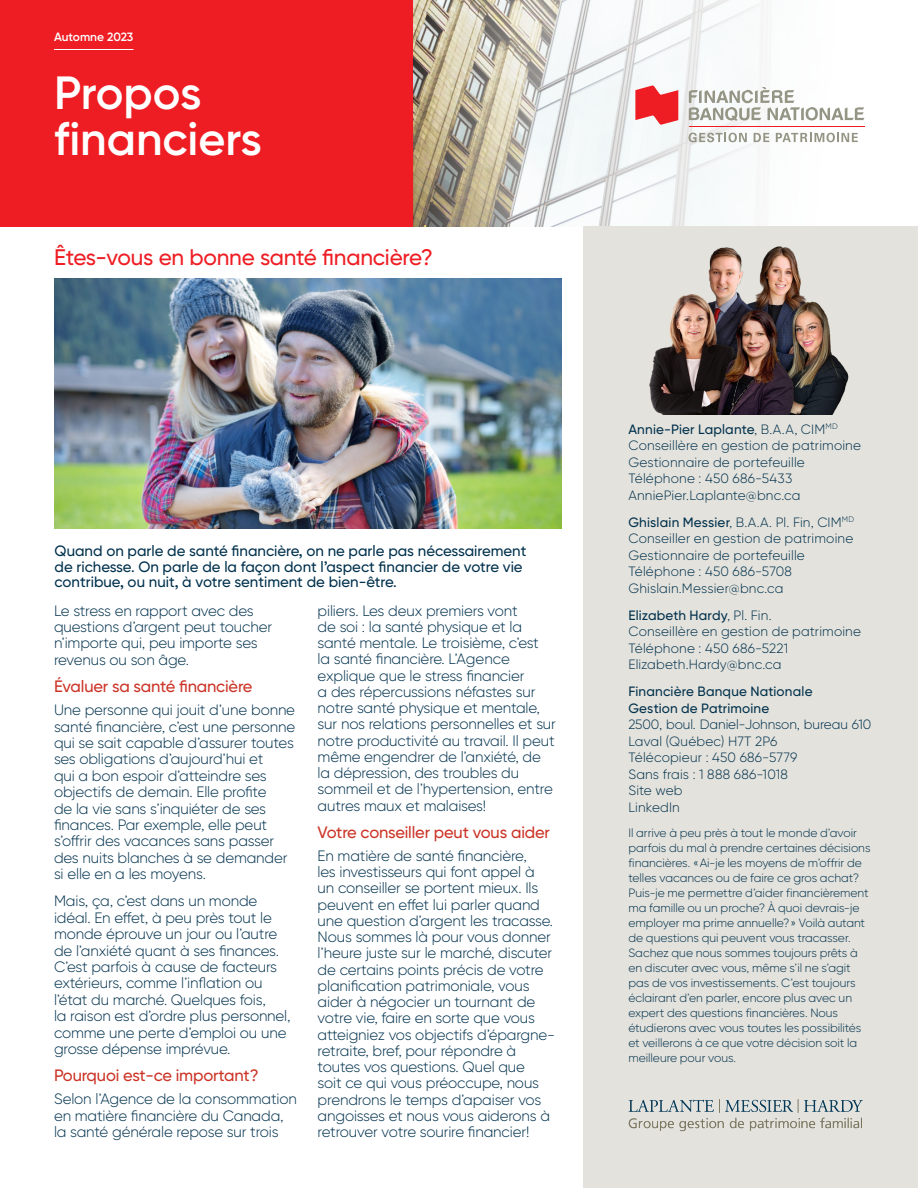
<style>
.page{position:relative;width:918px;height:1188px;background:#fff}
.page>*{position:absolute;margin:0;border:0;box-sizing:border-box;transform-origin:0 0}
.t1{font:600 46.5px/46.5px "Gilroy BN";color:#fff}
.t2{font:500 22.5px "Gilroy BN";letter-spacing:-.01em;color:#ee1d23}
.t3{font:500 16.5px "Gilroy BN";letter-spacing:-.01em;color:#cc3427}
.t4{font:300 15px/16.2px "Gilroy BN";letter-spacing:-.01em;color:#00314d}
.t5{font:500 15px/15.8px "Gilroy BN";color:#00314d}
.FEU-_3__Title_1{font:300 13.5px "Gilroy BN";letter-spacing:.01em;color:#00314d}
.FEU-_3__Title_1-2{font:500 13.5px/16.5px "Gilroy BN";letter-spacing:.015em;color:#00314d}
.FEU-_3__Title_1-3{font:300 12px/15px "Gilroy BN";letter-spacing:-.005em;color:#00314d}
.t6{font:600 12px "Gilroy BN";letter-spacing:-.005em;color:#fff}
.s1{font-weight:300}
.s2{font-weight:500}
</style>
<div class="page">
<img style="left:55px;top:279px;width:507px;height:250px">
<div style="left:0;top:0;width:414px;height:226px;background:#ee1d23"></div>
<img style="left:414px;top:0;width:418px;height:226px">
<hr style="left:54px;top:49px;width:79px;height:1px;background:#fff">
<svg style="left:689px;top:87px;width:176px;height:34px"></svg>
<svg style="left:635px;top:86px;width:43px;height:39px"></svg>
<svg style="left:689px;top:133px;width:58px;height:9px"></svg>
<svg style="left:754px;top:133px;width:15px;height:9px"></svg>
<svg style="left:776px;top:133px;width:82px;height:9px"></svg>
<hr style="left:689px;top:126px;width:176px;height:1px;background:#ee1d23">
<div style="left:583px;top:226px;width:335px;height:962px;background:#e4e2dc"></div>
<img style="left:649px;top:246px;width:200px;height:169px">
<img style="left:628px;top:1099px;width:235px;height:33px">
<p class="t6" style="left:54px;top:30px;width:81px">Automne 2023</p>
<p class="t1" style="left:54px;top:69px;width:210px">Propos financiers</p>
<p class="t2" style="left:54px;top:243px;width:380px">Êtes-vous en bonne santé financière?</p>
<p class="t5" style="left:55px;top:543px;width:473px">Quand on parle de santé financière, on ne parle pas nécessairement de richesse. On parle de la façon dont l’aspect financier de votre vie contribue, ou nuit, à votre sentiment de bien-être.</p>
<p class="t4" style="left:54px;top:602px;width:220px">Le stress en rapport avec des questions d’argent peut toucher n’importe qui, peu importe ses revenus ou son âge.</p>
<p class="t3" style="left:54px;top:676px;width:200px">Évaluer sa santé financière</p>
<p class="t4" style="left:54px;top:702px;width:243px">Une personne qui jouit d’une bonne santé financière, c’est une personne qui se sait capable d’assurer toutes ses obligations d’aujourd’hui et<br>qui a bon espoir d’atteindre ses objectifs de demain. Elle profite<br>de la vie sans s’inquiéter de ses finances. Par exemple, elle peut s’offrir des vacances sans passer des nuits blanches à se demander si elle en a les moyens.</p>
<p class="t4" style="left:54px;top:893px;width:238px">Mais, ça, c’est dans un monde idéal. En effet, à peu près tout le monde éprouve un jour ou l’autre de l’anxiété quant à ses finances.<br>C’est parfois à cause de facteurs extérieurs, comme l’inflation ou l’état du marché. Quelques fois,<br>la raison est d’ordre plus personnel, comme une perte d’emploi ou une grosse dépense imprévue.</p>
<p class="t3" style="left:54px;top:1065px;width:206px">Pourquoi est-ce important?</p>
<p class="t4" style="left:54px;top:1091px;width:244px">Selon l’Agence de la consommation en matière financière du Canada, la santé générale repose sur trois</p>
<p class="t4" style="left:318px;top:602px;width:240px">piliers. Les deux premiers vont<br>de soi : la santé physique et la santé mentale. Le troisième, c’est<br>la santé financière. L’Agence explique que le stress financier<br>a des répercussions néfastes sur notre santé physique et mentale, sur nos relations personnelles et sur notre productivité au travail. Il peut même engendrer de l’anxiété, de la dépression, des troubles du sommeil et de l’hypertension, entre autres maux et malaises!</p>
<p class="t3" style="left:318px;top:822px;width:234px">Votre conseiller peut vous aider</p>
<p class="t4" style="left:318px;top:847px;width:239px">En matière de santé financière,<br>les investisseurs qui font appel à un conseiller se portent mieux. Ils peuvent en effet lui parler quand une question d’argent les tracasse.<br>Nous sommes là pour vous donner l’heure juste sur le marché, discuter de certains points précis de votre planification patrimoniale, vous aider à négocier un tournant de votre vie, faire en sorte que vous atteigniez vos objectifs d’épargne&shy;retraite, bref, pour répondre à toutes vos questions. Quel que<br>soit ce qui vous préoccupe, nous prendrons le temps d’apaiser vos angoisses et nous vous aiderons à retrouver votre sourire financier!</p>
<p class="FEU-_3__Title_1-2" style="left:628px;top:421px;width:211px">Annie-Pier Laplante<span class="s1">, B.A.A, CIM</span><sup>MD</sup></p>
<p class="FEU-_3__Title_1" style="left:628px;top:437px;width:234px">Conseillère en gestion de patrimoine</p>
<p class="FEU-_3__Title_1" style="left:628px;top:454px;width:178px">Gestionnaire de portefeuille</p>
<p class="FEU-_3__Title_1" style="left:628px;top:470px;width:165px">Téléphone : 450 686-5433</p>
<p class="FEU-_3__Title_1" style="left:628px;top:487px;width:174px">AnniePier.Laplante@bnc.ca</p>
<p class="FEU-_3__Title_1" style="left:628px;top:514px;width:227px"><span class="s2">Ghislain Messier</span>, B.A.A. Pl. Fin, CIM<sup>MD</sup></p>
<p class="FEU-_3__Title_1" style="left:628px;top:530px;width:226px">Conseiller en gestion de patrimoine</p>
<p class="FEU-_3__Title_1" style="left:628px;top:547px;width:178px">Gestionnaire de portefeuille</p>
<p class="FEU-_3__Title_1" style="left:628px;top:563px;width:165px">Téléphone : 450 686-5708</p>
<p class="FEU-_3__Title_1" style="left:628px;top:580px;width:157px">Ghislain.Messier@bnc.ca</p>
<p class="FEU-_3__Title_1-2" style="left:628px;top:607px;width:145px">Elizabeth Hardy<span class="s1">, Pl. Fin.</span></p>
<p class="FEU-_3__Title_1" style="left:628px;top:623px;width:234px">Conseillère en gestion de patrimoine</p>
<p class="FEU-_3__Title_1" style="left:628px;top:640px;width:161px">Téléphone : 450 686-5221</p>
<p class="FEU-_3__Title_1" style="left:628px;top:656px;width:155px">Elizabeth.Hardy@bnc.ca</p>
<p class="FEU-_3__Title_1-2" style="left:628px;top:683px;width:186px">Financière Banque Nationale<br>Gestion de Patrimoine</p>
<p class="FEU-_3__Title_1" style="left:628px;top:716px;width:245px">2500, boul. Daniel-Johnson, bureau 610</p>
<p class="FEU-_3__Title_1" style="left:628px;top:733px;width:150px">Laval (Québec) H7T 2P6</p>
<p class="FEU-_3__Title_1" style="left:628px;top:749px;width:170px">Télécopieur : 450 686-5779</p>
<p class="FEU-_3__Title_1" style="left:628px;top:766px;width:161px">Sans frais : 1 888 686-1018</p>
<p class="FEU-_3__Title_1" style="left:628px;top:782px;width:56px">Site web</p>
<p class="FEU-_3__Title_1" style="left:628px;top:799px;width:53px">LinkedIn</p>
<p class="FEU-_3__Title_1-3" style="left:628px;top:825px;width:244px">Il arrive à peu près à tout le monde d’avoir parfois du mal à prendre certaines décisions financières. «Ai-je les moyens de m’offrir de telles vacances ou de faire ce gros achat?<br>Puis-je me permettre d’aider financièrement ma famille ou un proche? À quoi devrais-je employer ma prime annuelle?» Voilà autant de questions qui peuvent vous tracasser.<br>Sachez que nous sommes toujours prêts à en discuter avec vous, même s’il ne s’agit pas de vos investissements. C’est toujours éclairant d’en parler, encore plus avec un expert des questions financières. Nous étudierons avec vous toutes les possibilités et veillerons à ce que votre décision soit la meilleure pour vous.</p>
</div>
